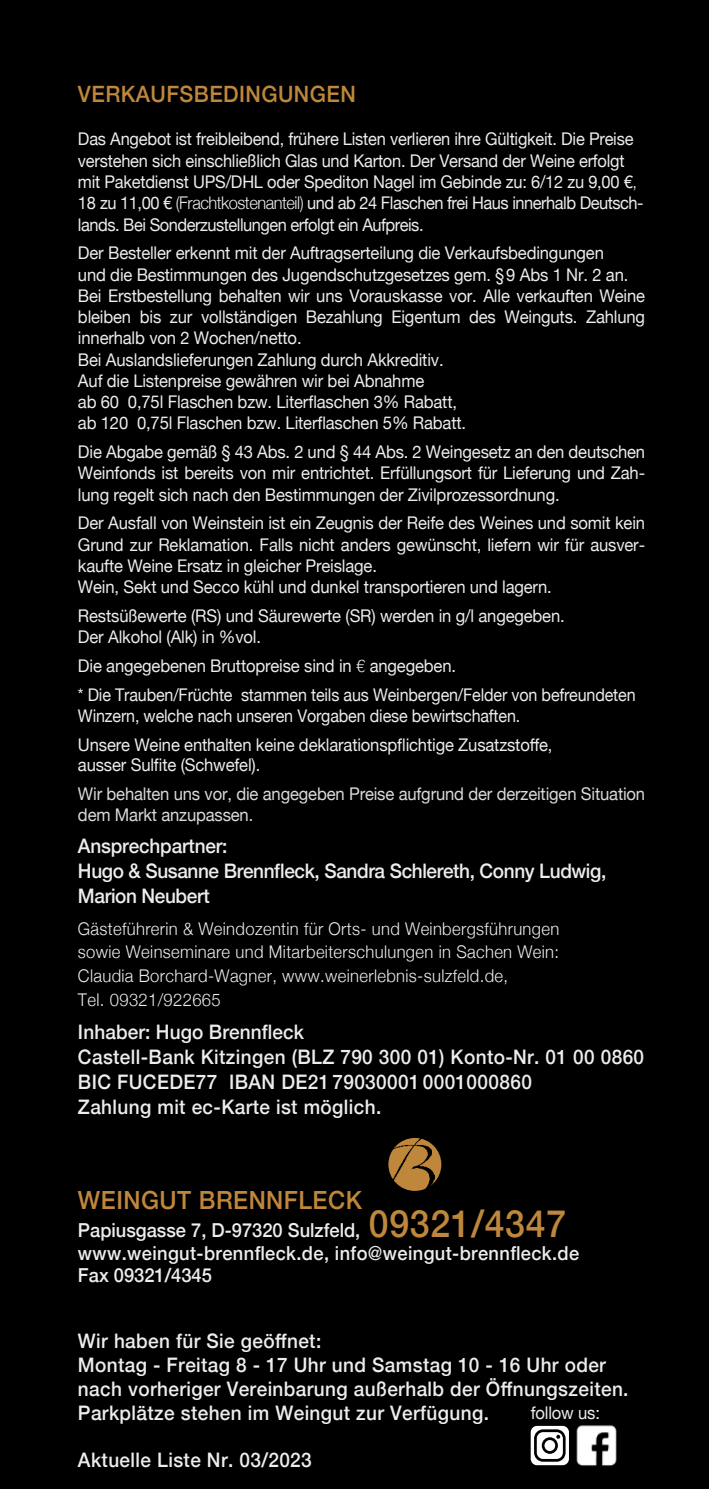
<style>
.page{position:relative;width:709px;height:1489px;background:#fff}
.page>*{position:absolute;margin:0;border:0;box-sizing:border-box;transform-origin:0 0}
.t1{font:500 25px "Helvetica Neue";letter-spacing:.02em;color:#bf873c;scale:.95 1}
.t2{font:500 22.5px "Helvetica Neue";letter-spacing:.02em;color:#bf873c;scale:.95 1}
.t3{font:500 20px/25px "Helvetica Neue";letter-spacing:.02em;color:#ededed;scale:.95 1}
.t4{font:500 20px/25px "Helvetica Neue";letter-spacing:-.02em;color:#ededed;scale:.95 1}
.t5{font:500 19.25px/22.5px "Helvetica Neue";letter-spacing:.02em;color:#ededed;scale:.95 1}
.t6{font:17.5px/21.2px "Helvetica Neue";letter-spacing:-.01em;color:#ededed;scale:.95 1}
.t7{font:17.5px/21.2px "Helvetica Neue";letter-spacing:-.01em;color:#ededed;scale:.94 1}
.t8{font:300 17.5px/23.8px "Helvetica Neue";letter-spacing:.02em;color:#ededed;scale:.95 1}
.t9{font:17.5px/28.8px "Helvetica Neue";letter-spacing:-.01em;color:#ededed;scale:.92 1}
.t10{font:17.5px/21.2px "Helvetica Neue";letter-spacing:-.01em;color:#dadada;scale:.95 1}
.s1{font-weight:300}
.s2{font-family:"Helvetica";font-weight:300}
.s3{font-size:37.5px;color:#bf873c}
</style>
<div class="page">
<div style="left:0;top:0;width:709px;height:1488px;background:#000"></div>
<div style="left:388px;top:1137px;width:53px;height:53px;background:#bf873c;border-radius:50%"></div>
<img style="left:388px;top:1137px;width:47px;height:54px">
<img style="left:566px;top:1425px;width:51px;height:41px">
<svg style="left:530px;top:1425px;width:39px;height:39px"></svg>
<svg style="left:534px;top:1429px;width:31px;height:32px"></svg>
<p class="t2" style="left:78px;top:76px;width:294px">VERKAUFSBEDINGUNGEN</p>
<p class="t7" style="left:78px;top:130px;width:603px">Das Angebot ist freibleibend, frühere Listen verlieren ihre Gültigkeit. Die Preise verstehen sich einschließlich Glas und Karton. Der Versand der Weine erfolgt mit Paketdienst UPS/DHL oder Spediton Nagel im Gebinde zu: 6/12 zu 9,00 €<span class="s1">, </span>18 zu 11,00 € <span class="s1">(Frachtkostenanteil)</span> und ab 24 Flaschen frei Haus innerhalb Deutsch&shy;lands. Bei Sonderzustellungen erfolgt ein Aufpreis.</p>
<p class="t6" style="left:78px;top:243px;width:598px">Der Besteller erkennt mit der Auftragserteilung die Verkaufsbedingungen<br>und die Bestimmungen des Jugendschutzgesetzes gem. §9 Abs 1 Nr. 2 an.<br>Bei Erstbestellung behalten wir uns Vorauskasse vor. Alle verkauften Weine bleiben bis zur vollständigen Bezahlung Eigentum des Weinguts. Zahlung innerhalb von 2 Wochen/netto.<br>Bei Auslandslieferungen Zahlung durch Akkreditiv.<br>Auf die Listenpreise gewähren wir bei Abnahme<br>ab 60 0,75l Flaschen bzw. Literflaschen 3% Rabatt,<br>ab 120 0,75l Flaschen bzw. Literflaschen 5% Rabatt.</p>
<p class="t6" style="left:78px;top:442px;width:598px;text-align:justify">Die Abgabe gemäß § 43 Abs. 2 und § 44 Abs. 2 Weingesetz an den deutschen Weinfonds ist bereits von mir entrichtet. Erfüllungsort für Lieferung und Zah&shy;lung regelt sich nach den Bestimmungen der Zivilprozessordnung.</p>
<p class="t6" style="left:78px;top:513px;width:598px">Der Ausfall von Weinstein ist ein Zeugnis der Reife des Weines und somit kein Grund zur Reklamation. Falls nicht anders gewünscht, liefern wir für ausver&shy;kaufte Weine Ersatz in gleicher Preislage.<br>Wein, Sekt und Secco kühl und dunkel transportieren und lagern.</p>
<p class="t6" style="left:78px;top:606px;width:514px">Restsüßewerte (RS) und Säurewerte (SR) werden in g/l angegeben.<br>Der Alkohol (Alk) in %vol.</p>
<p class="t6" style="left:78px;top:652px;width:588px;line-height:28.8px">Die angegebenen Bruttopreise sind in <span class="s2">€</span> angegeben.<br>* Die Trauben/Früchte stammen teils aus Weinbergen/Felder von befreundeten</p>
<p class="t9" style="left:78px;top:702px;width:517px">Winzern, welche nach unseren Vorgaben diese bewirtschaften.<br>Unsere Weine enthalten keine deklarationspflichtige Zusatzstoffe,</p>
<p class="t6" style="left:78px;top:755px;width:193px">ausser Sulfite (Schwefel).</p>
<p class="t10" style="left:78px;top:783px;width:598px">Wir behalten uns vor, die angegeben Preise aufgrund der derzeitigen Situation dem Markt anzupassen.</p>
<p class="t4" style="left:78px;top:832px;width:557px">Ansprechpartner:<br>Hugo &amp; Susanne Brennfleck, Sandra Schlereth, Conny Ludwig,<br>Marion Neubert</p>
<p class="t8" style="left:78px;top:915px;width:508px">Gästeführerin &amp; Weindozentin für Orts- und Weinbergsführungen sowie Weinseminare und Mitarbeiterschulungen in Sachen Wein:<br>Claudia Borchard-Wagner, www.weinerlebnis-sulzfeld.de,<br>Tel. 09321/922665</p>
<p class="t3" style="left:78px;top:1017px;width:597px">Inhaber: Hugo Brennfleck<br>Castell-Bank Kitzingen (BLZ 790 300 01) Konto-Nr. 01 00 0860<br>BIC FUCEDE77 IBAN DE21 79030001 0001000860<br>Zahlung mit ec-Karte ist möglich.</p>
<h1 class="t1" style="left:78px;top:1179px;width:300px">WEINGUT BRENNFLECK</h1>
<p class="t5" style="left:78px;top:1217px;width:529px">Papiusgasse 7, D-97320 Sulzfeld, <span class="s3">09321/4347 </span>www.weingut-brennfleck.de, info@weingut-brennfleck.de<br>Fax 09321/4345</p>
<p class="t3" style="left:78px;top:1327px;width:581px;line-height:24px">Wir haben für Sie geöffnet:<br>Montag - Freitag 8 - 17 Uhr und Samstag 10 - 16 Uhr oder nach vorheriger Vereinbarung außerhalb der Öffnungszeiten.<br>Parkplätze stehen im Weingut zur Verfügung.</p>
<p class="t3" style="left:78px;top:1445px;width:248px">Aktuelle Liste Nr. 03/2023</p>
<p class="t6" style="left:530px;top:1403px;width:74px">follow us:</p>
</div>
